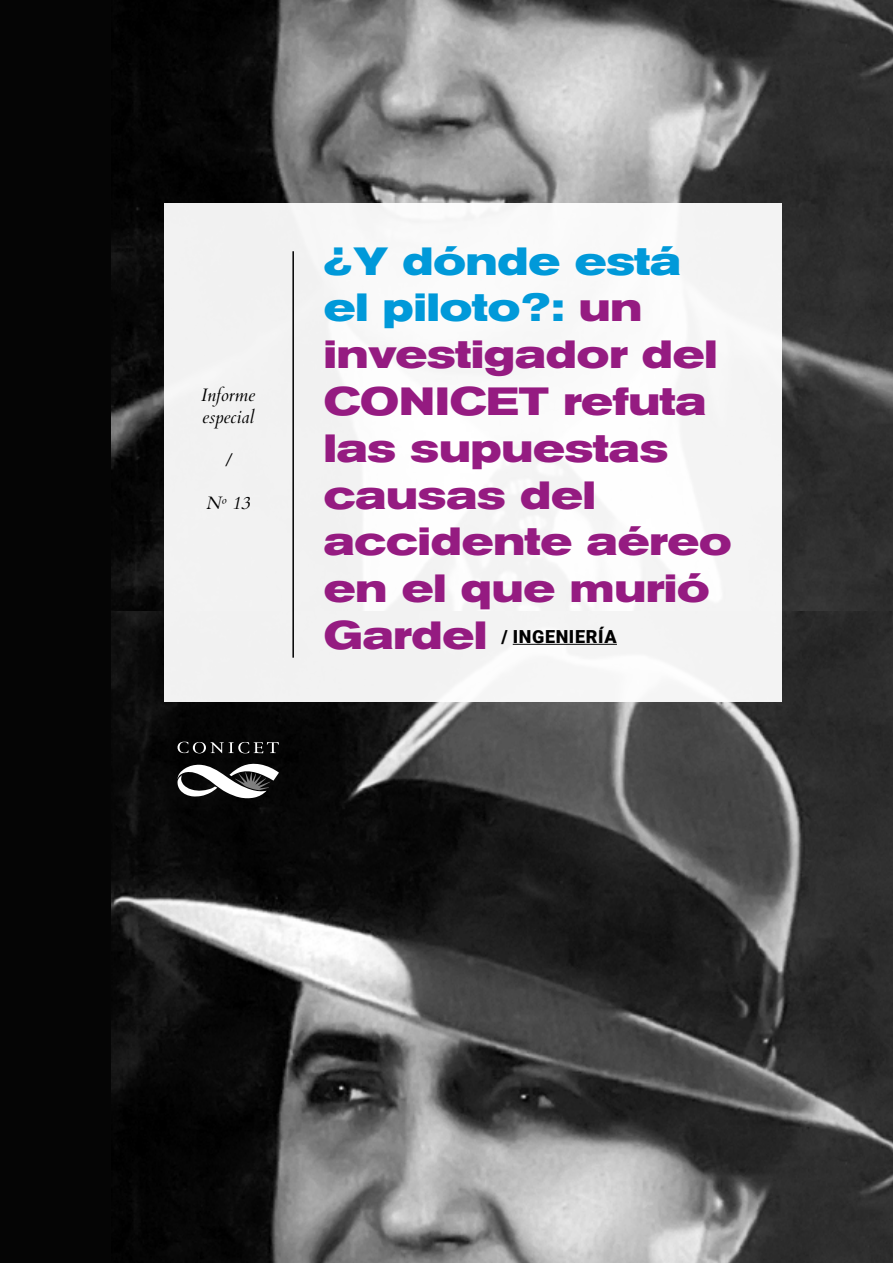
<style>
.page{position:relative;width:893px;height:1263px;background:#fff}
.page>*{position:absolute;margin:0;border:0;box-sizing:border-box;transform-origin:0 0}
.t1{font:700 expanded 39px/46.8px "Akzidenz Grotesk BQ";color:#951b81}
.t2{font:italic 18px/21.6px "Cardo";color:#000}
.t3{font:900 18px "Roboto";letter-spacing:.035em;color:#000}
.s1{color:#0099d9}
.s2{font-family:"Akzidenz Grotesk BQ";font-weight:700;font-stretch:expanded;font-size:39px;color:#951b81}
</style>
<div class="page">
<div style="left:0;top:0;width:134px;height:1263px;background:#050505"></div>
<img style="left:112px;top:610px;width:781px;height:653px">
<img style="left:112px;top:0;width:781px;height:610px">
<svg style="left:178px;top:742px;width:101px;height:11px"></svg>
<svg style="left:177px;top:762px;width:102px;height:36px"></svg>
<div style="left:164px;top:203px;width:617px;height:498px;background:#f4f4f4"></div>
<hr style="left:513px;top:644px;width:104px;height:1px;background:#000">
<hr style="left:292px;top:251px;width:2px;height:407px;background:#000">
<p class="t2" style="left:201px;top:384px;width:55px">Informe especial</p>
<p class="t2" style="left:224px;top:449px;width:10px">/</p>
<p class="t2" style="left:206px;top:492px;width:45px">Nº 13</p>
<p class="t1" style="left:324px;top:238px;width:409px"><span class="s1">¿Y dónde está el piloto?:</span> un investigador del<br>CONICET refuta las supuestas causas del accidente aéreo en el que murió</p>
<p class="t3" style="left:324px;top:624px;width:294px"><span class="s2">Gardel</span> / INGENIERÍA</p>
</div>
